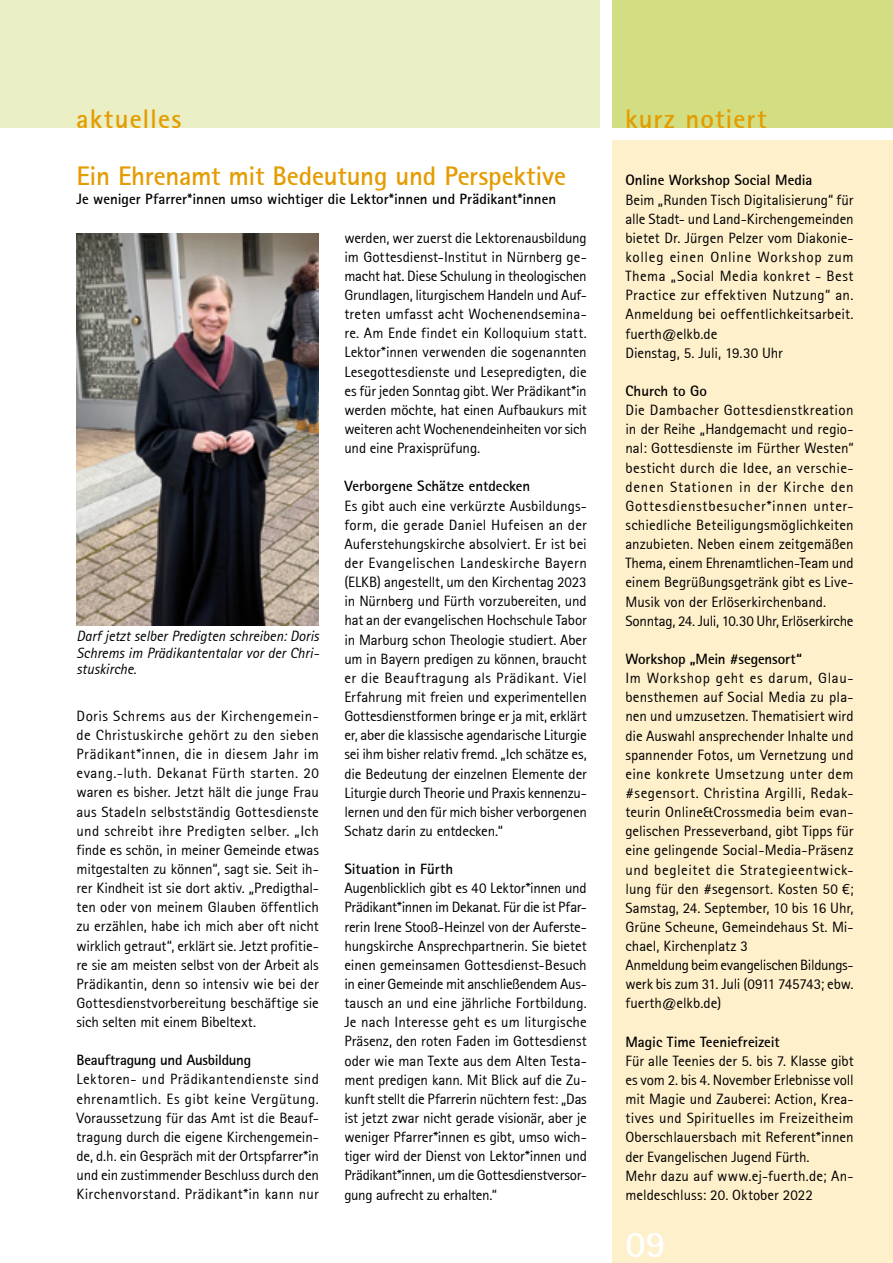
<style>
.page{position:relative;width:893px;height:1263px;background:#fff}
.page>*{position:absolute;margin:0;border:0;box-sizing:border-box;transform-origin:0 0}
.t1{font:37.5px "Rotis Sans Serif Bold 65";color:#fff}
.t2{font:27px "Rotis Sans Serif Bold 65";letter-spacing:-.005em;color:#e49c00}
.t3{font:27px "Rotis Sans Serif Bold 65";letter-spacing:.035em;color:#e49c00}
.t4{font:27px "Rotis Sans Serif Bold 65";letter-spacing:.04em;color:#e49c00}
.t5{font:15px/19.2px "Rotis Sans Serif 55";color:#000;text-align:justify}
.t6{font:15px "Rotis Sans Serif Bold 65";letter-spacing:-.005em;color:#000}
.t7{font:15px/16.5px "Rotis Sans Serif Italic 56";color:#000;text-align:justify}
</style>
<div class="page">
<div style="left:0;top:0;width:600px;height:128px;background:#eaefc5"></div>
<div style="left:612px;top:0;width:281px;height:128px;background:#d3de82"></div>
<div style="left:612px;top:140px;width:281px;height:1123px;background:#fff0cc"></div>
<img style="left:76px;top:234px;width:243px;height:391px">
<h2 class="t4" style="left:76px;top:101px;width:107px">aktuelles</h2>
<h2 class="t3" style="left:625px;top:101px;width:143px">kurz notiert</h2>
<h2 class="t2" style="left:77px;top:159px;width:491px">Ein Ehrenamt mit Bedeutung und Perspektive</h2>
<p class="t6" style="left:77px;top:190px;width:481px">Je weniger Pfarrer*innen umso wichtiger die Lektor*innen und Prädikant*innen</p>
<p class="t7" style="left:77px;top:628px;width:244px">Darf jetzt selber Predigten schreiben: Doris Schrems im Prädikantentalar vor der Chri&shy;stuskirche.</p>
<p class="t5" style="left:77px;top:706px;width:244px">Doris Schrems aus der Kirchengemein&shy;de Christuskirche gehört zu den sieben Prädikant*innen, die in diesem Jahr im evang.-luth. Dekanat Fürth starten. 20 waren es bisher. Jetzt hält die junge Frau aus Stadeln selbstständig Gottesdienste und schreibt ihre Predigten selber. „Ich finde es schön, in meiner Gemeinde etwas mitgestalten zu können“, sagt sie. Seit ih&shy;rer Kindheit ist sie dort aktiv. „Predigthal&shy;ten oder von meinem Glauben öffentlich zu erzählen, habe ich mich aber oft nicht wirklich getraut“, erklärt sie. Jetzt profitie&shy;re sie am meisten selbst von der Arbeit als Prädikantin, denn so intensiv wie bei der Gottesdienstvorbereitung beschäftige sie sich selten mit einem Bibeltext.</p>
<p class="t6" style="left:77px;top:1051px;width:176px">Beauftragung und Ausbildung</p>
<p class="t5" style="left:77px;top:1070px;width:244px">Lektoren- und Prädikantendienste sind ehrenamtlich. Es gibt keine Vergütung.<br>Voraussetzung für das Amt ist die Beauf&shy;tragung durch die eigene Kirchengemein&shy;de, d.h. ein Gespräch mit der Ortspfarrer*in und ein zustimmender Beschluss durch den Kirchenvorstand. Prädikant*in kann nur</p>
<p class="t5" style="left:344px;top:228px;width:244px">werden, wer zuerst die Lektorenausbildung im Gottesdienst-Institut in Nürnberg ge&shy;macht hat. Diese Schulung in theologischen Grundlagen, liturgischem Handeln und Auf&shy;treten umfasst acht Wochenendsemina&shy;re. Am Ende findet ein Kolloquium statt.<br>Lektor*innen verwenden die sogenannten Lesegottesdienste und Lesepredigten, die es für jeden Sonntag gibt. Wer Prädikant*in werden möchte, hat einen Aufbaukurs mit weiteren acht Wochenendeinheiten vor sich und eine Praxisprüfung.</p>
<p class="t6" style="left:344px;top:477px;width:187px">Verborgene Schätze entdecken</p>
<p class="t5" style="left:344px;top:496px;width:244px">Es gibt auch eine verkürzte Ausbildungs&shy;form, die gerade Daniel Hufeisen an der Auferstehungskirche absolviert. Er ist bei der Evangelischen Landeskirche Bayern (ELKB) angestellt, um den Kirchentag 2023 in Nürnberg und Fürth vorzubereiten, und hat an der evangelischen Hochschule Tabor in Marburg schon Theologie studiert. Aber um in Bayern predigen zu können, braucht er die Beauftragung als Prädikant. Viel Erfahrung mit freien und experimentellen Gottesdienstformen bringe er ja mit, erklärt er, aber die klassische agendarische Liturgie sei ihm bisher relativ fremd. „Ich schätze es, die Bedeutung der einzelnen Elemente der Liturgie durch Theorie und Praxis kennenzu&shy;lernen und den für mich bisher verborgenen Schatz darin zu entdecken.“</p>
<p class="t6" style="left:344px;top:860px;width:110px">Situation in Fürth</p>
<p class="t5" style="left:344px;top:878px;width:244px">Augenblicklich gibt es 40 Lektor*innen und Prädikant*innen im Dekanat. Für die ist Pfar&shy;rerin Irene Stooß-Heinzel von der Auferste&shy;hungskirche Ansprechpartnerin. Sie bietet einen gemeinsamen Gottesdienst-Besuch in einer Gemeinde mit anschließendem Aus&shy;tausch an und eine jährliche Fortbildung.<br>Je nach Interesse geht es um liturgische Präsenz, den roten Faden im Gottesdienst oder wie man Texte aus dem Alten Testa&shy;ment predigen kann. Mit Blick auf die Zu&shy;kunft stellt die Pfarrerin nüchtern fest: „Das ist jetzt zwar nicht gerade visionär, aber je weniger Pfarrer*innen es gibt, umso wich&shy;tiger wird der Dienst von Lektor*innen und Prädikant*innen, um die Gottesdienstversor&shy;gung aufrecht zu erhalten.“</p>
<p class="t6" style="left:625px;top:171px;width:189px">Online Workshop Social Media</p>
<p class="t5" style="left:625px;top:190px;width:230px;text-align:left">Beim „Runden Tisch Digitalisierung“ für alle Stadt- und Land-Kirchengemeinden bietet Dr. Jürgen Pelzer vom Diakonie&shy;kolleg einen Online Workshop zum Thema „Social Media konkret - Best Practice zur effektiven Nutzung“ an.<br>Anmeldung bei oeffentlichkeitsarbeit. fuerth@elkb.de<br>Dienstag, 5. Juli, 19.30 Uhr</p>
<p class="t6" style="left:625px;top:381px;width:83px">Church to Go</p>
<p class="t5" style="left:625px;top:400px;width:230px;text-align:left">Die Dambacher Gottesdienstkreation in der Reihe „Handgemacht und regio&shy;nal: Gottesdienste im Fürther Westen“ besticht durch die Idee, an verschie&shy;denen Stationen in der Kirche den Gottesdienstbesucher*innen unter&shy;schiedliche Beteiligungsmöglichkeiten anzubieten. Neben einem zeitgemäßen Thema, einem Ehrenamtlichen-Team und einem Begrüßungsgetränk gibt es Live-Musik von der Erlöserkirchenband.<br>Sonntag, 24. Juli, 10.30 Uhr, Erlöserkirche</p>
<p class="t6" style="left:625px;top:649px;width:178px">Workshop „Mein #segensort“</p>
<p class="t5" style="left:625px;top:668px;width:230px;text-align:left">Im Workshop geht es darum, Glau&shy;bensthemen auf Social Media zu pla&shy;nen und umzusetzen. Thematisiert wird die Auswahl ansprechender Inhalte und spannender Fotos, um Vernetzung und eine konkrete Umsetzung unter dem #segensort. Christina Argilli, Redak&shy;teurin Online&amp;Crossmedia beim evan&shy;gelischen Presseverband, gibt Tipps für eine gelingende Social-Media-Präsenz und begleitet die Strategieentwick&shy;lung für den #segensort. Kosten 50 €; Samstag, 24. September, 10 bis 16 Uhr, Grüne Scheune, Gemeindehaus St. Mi&shy;chael, Kirchenplatz 3<br>Anmeldung beim evangelischen Bildungs&shy;werk bis zum 31. Juli (0911 745743; ebw. fuerth@elkb.de)</p>
<p class="t6" style="left:625px;top:1032px;width:156px">Magic Time Teeniefreizeit</p>
<p class="t5" style="left:625px;top:1051px;width:230px;text-align:left">Für alle Teenies der 5. bis 7. Klasse gibt es vom 2. bis 4. November Erlebnisse voll mit Magie und Zauberei: Action, Krea&shy;tives und Spirituelles im Freizeitheim Oberschlauersbach mit Referent*innen der Evangelischen Jugend Fürth.<br>Mehr dazu auf www.ej-fuerth.de; An&shy;meldeschluss: 20. Oktober 2022</p>
<h1 class="t1" style="left:625px;top:1220px;width:42px">09</h1>
</div>
